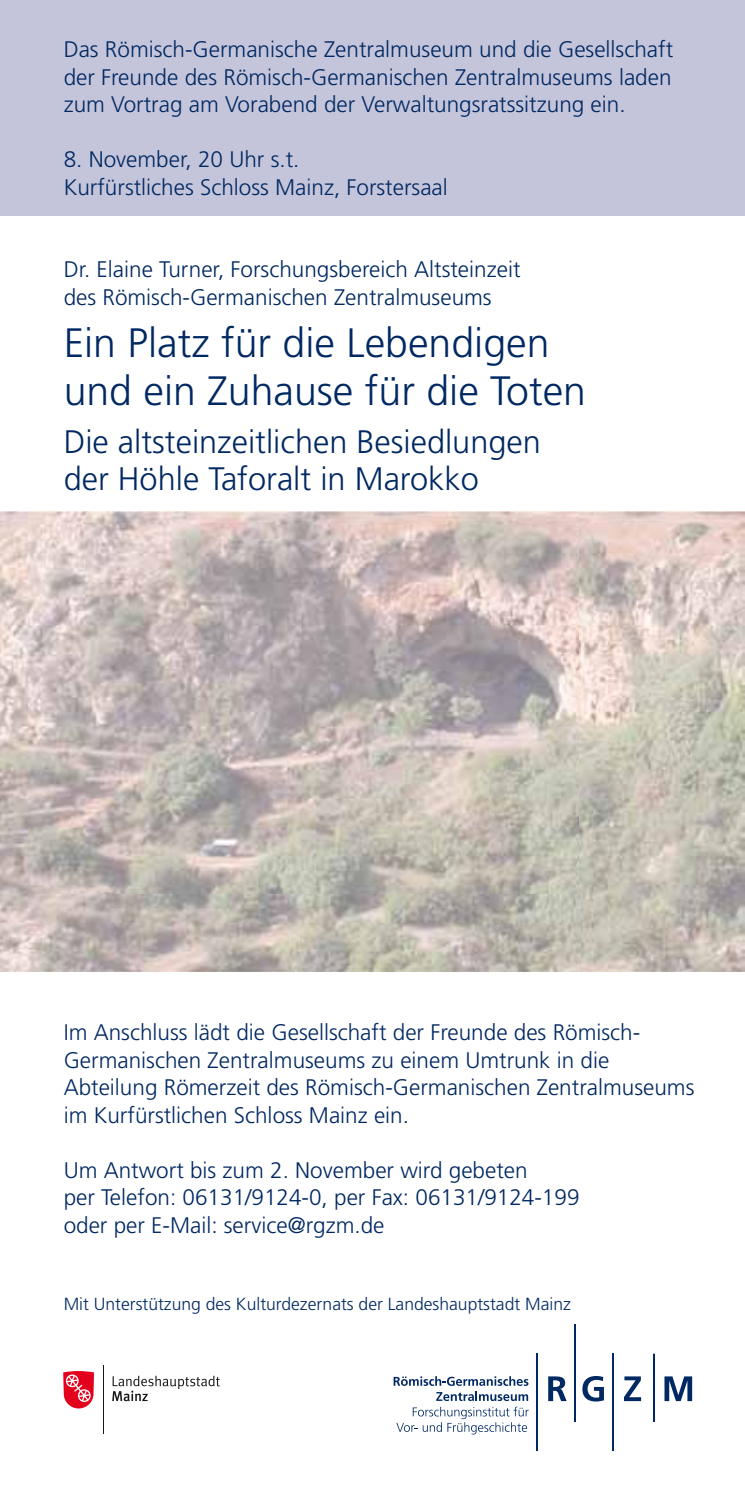
<style>
.page{position:relative;width:745px;height:1489px;background:#fff}
.page>*{position:absolute;margin:0;border:0;box-sizing:border-box;transform-origin:0 0}
.t1{font:300 41px/47.5px "Frutiger LT";color:#002862}
.t2{font:300 32.5px/37.5px "Frutiger LT";color:#002862}
.t3{font:300 22.5px/27.5px "Frutiger LT";color:#002862}
.t4{font:300 17.5px "Frutiger LT";color:#002862}
</style>
<div class="page">
<div style="left:0;top:0;width:744px;height:215px;background:#c4c5da"></div>
<svg style="left:112px;top:1375px;width:108px;height:26px"></svg>
<hr style="left:103px;top:1365px;width:1px;height:68px;background:#1a1817">
<svg style="left:63px;top:1371px;width:31px;height:37px"></svg>
<hr style="left:652px;top:1353px;width:2px;height:68px;background:#002862">
<hr style="left:573px;top:1323px;width:1px;height:98px;background:#002862">
<svg style="left:393px;top:1376px;width:135px;height:9px"></svg>
<svg style="left:436px;top:1391px;width:92px;height:9px"></svg>
<svg style="left:396px;top:1406px;width:132px;height:28px"></svg>
<svg style="left:548px;top:1376px;width:18px;height:24px"></svg>
<svg style="left:582px;top:1376px;width:21px;height:25px"></svg>
<svg style="left:624px;top:1376px;width:16px;height:24px"></svg>
<svg style="left:664px;top:1376px;width:27px;height:24px"></svg>
<hr style="left:536px;top:1353px;width:1px;height:97px;background:#002862">
<hr style="left:612px;top:1353px;width:1px;height:97px;background:#002862">
<img style="left:0;top:511px;width:744px;height:460px">
<p class="t3" style="left:64px;top:36px;width:610px;text-align:justify">Das Römisch-Germanische Zentralmuseum und die Gesellschaft der Freunde des Römisch-Germanischen Zentralmuseums laden zum Vortrag am Vorabend der Verwaltungsratssitzung ein.</p>
<p class="t3" style="left:64px;top:146px;width:385px">8. November, 20 Uhr s.t.<br>Kurfürstliches Schloss Mainz, Forstersaal</p>
<p class="t3" style="left:64px;top:256px;width:458px">Dr. Elaine Turner, Forschungsbereich Altsteinzeit des Römisch-Germanischen Zentralmuseums</p>
<p class="t1" style="left:64px;top:320px;width:523px">Ein Platz für die Lebendigen und ein Zuhause für die Toten</p>
<p class="t2" style="left:64px;top:423px;width:478px">Die altsteinzeitlichen Besiedlungen der Höhle Taforalt in Marokko</p>
<p class="t3" style="left:64px;top:1019px;width:632px">Im Anschluss lädt die Gesellschaft der Freunde des Römisch-Germanischen Zentralmuseums zu einem Umtrunk in die Abteilung Römerzeit des Römisch-Germanischen Zentralmuseums im Kurfürstlichen Schloss Mainz ein.</p>
<p class="t3" style="left:64px;top:1156px;width:517px">Um Antwort bis zum 2. November wird gebeten<br>per Telefon: 06131/9124-0, per Fax: 06131/9124-199 oder per E-Mail: service@rgzm.de</p>
<p class="t4" style="left:64px;top:1294px;width:508px">Mit Unterstützung des Kulturdezernats der Landeshauptstadt Mainz</p>
</div>
